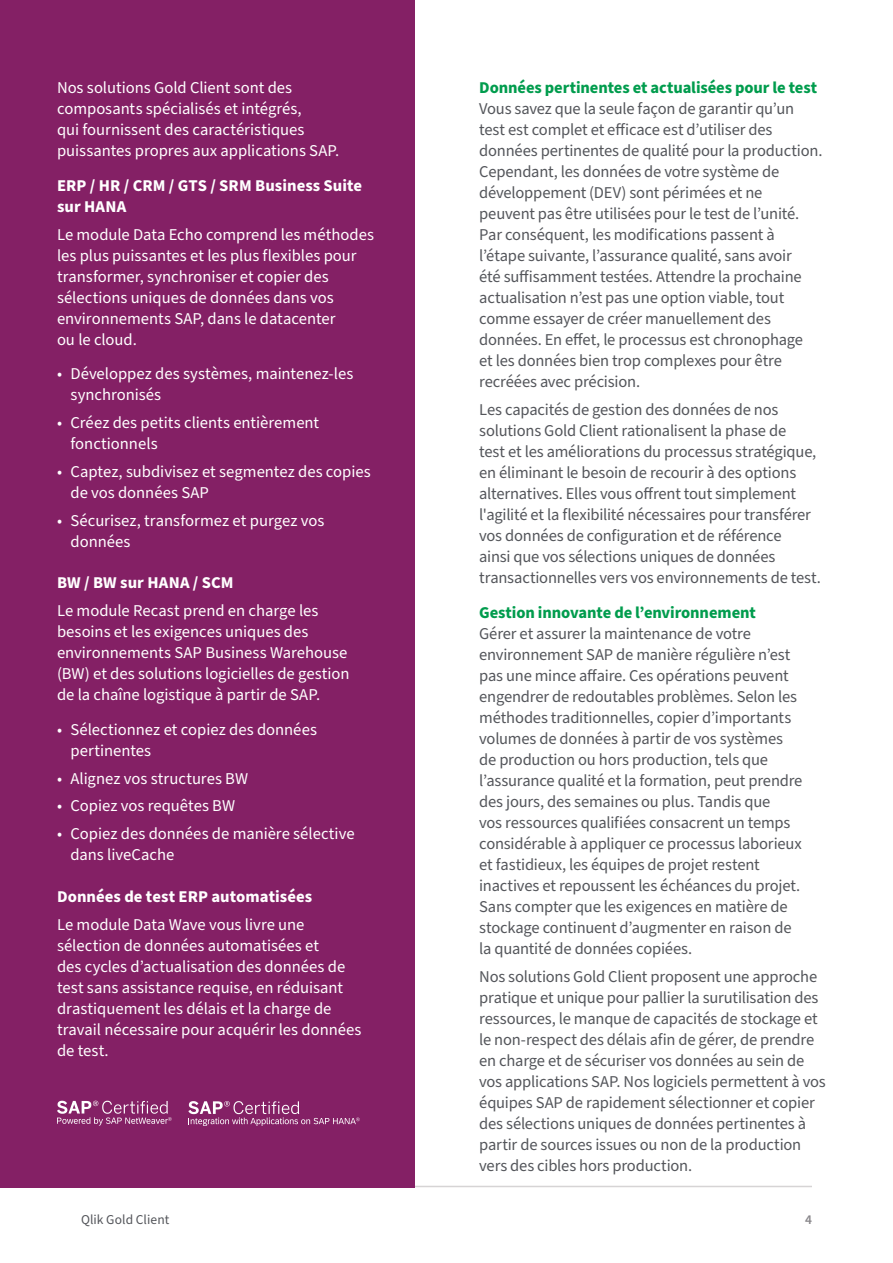
<style>
.page{position:relative;width:893px;height:1263px;background:#fff}
.page>*{position:absolute;margin:0;border:0;box-sizing:border-box;transform-origin:0 0}
.t1{font:16.5px/21px "Source Sans Pro";letter-spacing:-.01em;color:#54565b}
.t2{font:16.5px/21px "Source Sans Pro";color:#fff}
.t3{font:700 16.5px/21px "Source Sans Pro";letter-spacing:.005em;color:#fff}
.t4{font:700 16.5px "Source Sans Pro";letter-spacing:-.005em;color:#009c4d}
.t5{font:13.5px "Source Sans Pro";letter-spacing:.005em;color:#54565b}
.t6{font:600 13.5px "Source Sans Pro";color:#89878b}
</style>
<div class="page">
<hr style="left:81px;top:1186px;width:731px;height:1px;background:#d6d4d5">
<div style="left:0;top:0;width:415px;height:1187px;background:#842065"></div>
<svg style="left:57px;top:1101px;width:115px;height:24px"></svg>
<svg style="left:188px;top:1101px;width:172px;height:25px"></svg>
<p class="t2" style="left:57px;top:78px;width:284px">Nos solutions Gold Client sont des composants spécialisés et intégrés,<br>qui fournissent des caractéristiques puissantes propres aux applications SAP.</p>
<p class="t3" style="left:57px;top:175px;width:307px">ERP / HR / CRM / GTS / SRM Business Suite sur HANA</p>
<p class="t2" style="left:57px;top:224px;width:319px">Le module Data Echo comprend les méthodes les plus puissantes et les plus flexibles pour transformer, synchroniser et copier des sélections uniques de données dans vos environnements SAP, dans le datacenter<br>ou le cloud.</p>
<p class="t2" style="left:71px;top:364px;width:284px;text-indent:-14px">• Développez des systèmes, maintenez-les synchronisés</p>
<p class="t2" style="left:71px;top:412px;width:250px;text-indent:-14px">• Créez des petits clients entièrement fonctionnels</p>
<p class="t2" style="left:71px;top:461px;width:302px;text-indent:-14px">• Captez, subdivisez et segmentez des copies de vos données SAP</p>
<p class="t2" style="left:71px;top:510px;width:255px;text-indent:-14px">• Sécurisez, transformez et purgez vos données</p>
<p class="t3" style="left:57px;top:573px;width:178px">BW / BW sur HANA / SCM</p>
<p class="t2" style="left:57px;top:601px;width:294px">Le module Recast prend en charge les besoins et les exigences uniques des environnements SAP Business Warehouse (BW) et des solutions logicielles de gestion de la chaîne logistique à partir de SAP.</p>
<p class="t2" style="left:71px;top:719px;width:248px;text-indent:-14px">• Sélectionnez et copiez des données pertinentes</p>
<p class="t2" style="left:57px;top:768px;width:193px">• Alignez vos structures BW</p>
<p class="t2" style="left:57px;top:796px;width:180px">• Copiez vos requêtes BW</p>
<p class="t2" style="left:71px;top:823px;width:286px;text-indent:-14px">• Copiez des données de manière sélective dans liveCache</p>
<p class="t3" style="left:57px;top:886px;width:257px">Données de test ERP automatisées</p>
<p class="t2" style="left:57px;top:914px;width:306px">Le module Data Wave vous livre une sélection de données automatisées et<br>des cycles d’actualisation des données de test sans assistance requise, en réduisant drastiquement les délais et la charge de travail nécessaire pour acquérir les données de test.</p>
<p class="t4" style="left:479px;top:77px;width:339px">Données pertinentes et actualisées pour le test</p>
<p class="t1" style="left:479px;top:99px;width:345px">Vous savez que la seule façon de garantir qu’un test est complet et efficace est d’utiliser des données pertinentes de qualité pour la production.<br>Cependant, les données de votre système de développement (DEV) sont périmées et ne<br>peuvent pas être utilisées pour le test de l’unité.<br>Par conséquent, les modifications passent à l’étape suivante, l’assurance qualité, sans avoir<br>été suffisamment testées. Attendre la prochaine actualisation n’est pas une option viable, tout comme essayer de créer manuellement des données. En effet, le processus est chronophage<br>et les données bien trop complexes pour être recréées avec précision.</p>
<p class="t1" style="left:479px;top:400px;width:343px">Les capacités de gestion des données de nos solutions Gold Client rationalisent la phase de<br>test et les améliorations du processus stratégique, en éliminant le besoin de recourir à des options alternatives. Elles vous offrent tout simplement l'agilité et la flexibilité nécessaires pour transférer vos données de configuration et de référence<br>ainsi que vos sélections uniques de données transactionnelles vers vos environnements de test.</p>
<p class="t4" style="left:479px;top:601px;width:278px">Gestion innovante de l’environnement</p>
<p class="t1" style="left:479px;top:623px;width:325px">Gérer et assurer la maintenance de votre environnement SAP de manière régulière n’est pas une mince affaire. Ces opérations peuvent engendrer de redoutables problèmes. Selon les méthodes traditionnelles, copier d’importants volumes de données à partir de vos systèmes de production ou hors production, tels que l’assurance qualité et la formation, peut prendre des jours, des semaines ou plus. Tandis que<br>vos ressources qualifiées consacrent un temps considérable à appliquer ce processus laborieux et fastidieux, les équipes de projet restent inactives et repoussent les échéances du projet.<br>Sans compter que les exigences en matière de stockage continuent d’augmenter en raison de la quantité de données copiées.</p>
<p class="t1" style="left:479px;top:966px;width:348px">Nos solutions Gold Client proposent une approche pratique et unique pour pallier la surutilisation des ressources, le manque de capacités de stockage et le non-respect des délais afin de gérer, de prendre en charge et de sécuriser vos données au sein de vos applications SAP. Nos logiciels permettent à vos équipes SAP de rapidement sélectionner et copier des sélections uniques de données pertinentes à partir de sources issues ou non de la production vers des cibles hors production.</p>
<p class="t5" style="left:81px;top:1210px;width:90px">Qlik Gold Client</p>
<p class="t6" style="left:805px;top:1210px;width:8px">4</p>
</div>
